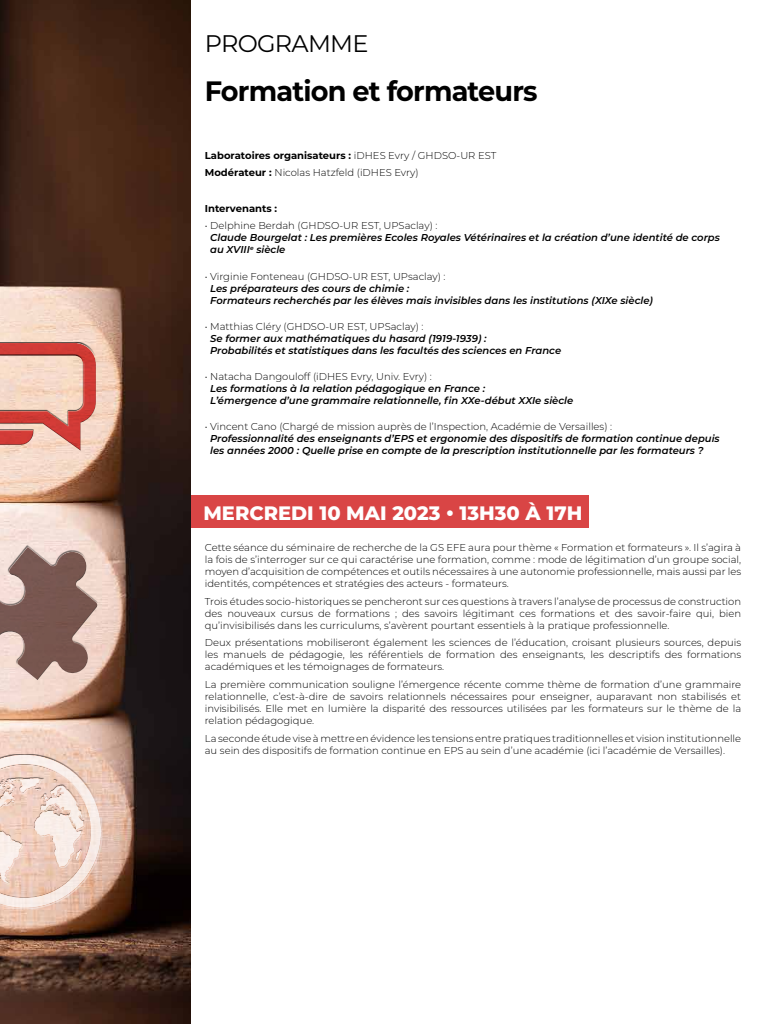
<style>
.page{position:relative;width:768px;height:1024px;background:#fff}
.page>*{position:absolute;margin:0;border:0;box-sizing:border-box;transform-origin:0 0}
.t1{font:700 28px "Montserrat";letter-spacing:-.03em;color:#000}
.t2{font:24px "Montserrat";letter-spacing:-.03em;color:#000}
.t3{font:800 19.4px "Montserrat";color:#fff}
.t4{font:300 10px/12px "Montserrat";color:#000;text-align:justify}
.t5{font:italic 600 10px/12px "Montserrat";color:#000}
.t6{font:700 10px "Montserrat";color:#000}
.s1{font-weight:700}
</style>
<div class="page">
<div style="left:165px;top:496px;width:424px;height:32px;background:#d94545"></div>
<img style="left:0;top:0;width:191px;height:1024px">
<div style="left:0;top:754px;width:101px;height:145px;background:#fff;opacity:.75"></div>
<div style="left:0;top:764px;width:103px;height:145px;background:#000;opacity:.75"></div>
<div style="left:0;top:545px;width:99px;height:119px;background:#fff;opacity:.75"></div>
<div style="left:0;top:556px;width:99px;height:125px;background:#000;opacity:.75"></div>
<div style="left:0;top:342px;width:97px;height:121px;background:#fff;opacity:.75"></div>
<div style="left:0;top:350px;width:97px;height:114px;background:#000;opacity:.75"></div>
<h2 class="t2" style="left:205px;top:27px;width:165px">PROGRAMME</h2>
<h1 class="t1" style="left:205px;top:71px;width:334px">Formation et formateurs</h1>
<p class="t4" style="left:205px;top:146px;width:293px;line-height:17.7px"><span class="s1">Laboratoires organisateurs :</span> iDHES Evry / GHDSO-UR EST<br><span class="s1">Modérateur :</span> Nicolas Hatzfeld (iDHES Evry)</p>
<p class="t6" style="left:205px;top:201px;width:74px">Intervenants :</p>
<p class="t4" style="left:205px;top:220px;width:234px">• Delphine Berdah (GHDSO-UR EST, UPSaclay) :</p>
<p class="t5" style="left:210px;top:231px;width:511px">Claude Bourgelat : Les premières Ecoles Royales Vétérinaires et la création d’une identité de corps au XVIII<sup>e</sup> siècle</p>
<p class="t4" style="left:205px;top:270px;width:242px">• Virginie Fonteneau (GHDSO-UR EST, UPsaclay) :</p>
<p class="t5" style="left:210px;top:282px;width:444px">Les préparateurs des cours de chimie :<br>Formateurs recherchés par les élèves mais invisibles dans les institutions (XIXe siècle)</p>
<p class="t4" style="left:205px;top:320px;width:220px">• Matthias Cléry (GHDSO-UR EST, UPSaclay) :</p>
<p class="t5" style="left:210px;top:332px;width:352px">Se former aux mathématiques du hasard (1919-1939) :<br>Probabilités et statistiques dans les facultés des sciences en France</p>
<p class="t4" style="left:205px;top:370px;width:229px">• Natacha Dangouloff (iDHES Evry, Univ. Evry) :</p>
<p class="t5" style="left:210px;top:382px;width:365px">Les formations à la relation pédagogique en France :<br>L’émergence d’une grammaire relationnelle, fin XXe-début XXIe siècle</p>
<p class="t4" style="left:205px;top:420px;width:409px">• Vincent Cano (Chargé de mission auprès de l’Inspection, Académie de Versailles) :</p>
<p class="t5" style="left:210px;top:432px;width:511px">Professionnalité des enseignants d’EPS et ergonomie des dispositifs de formation continue depuis les années 2000 : Quelle prise en compte de la prescription institutionnelle par les formateurs ?</p>
<h3 class="t3" style="left:203px;top:499px;width:380px">MERCREDI 10 MAI 2023 • 13H30 À 17H</h3>
<p class="t4" style="left:205px;top:541px;width:538px">Cette séance du séminaire de recherche de la GS EFE aura pour thème « Formation et formateurs ». Il s’agira à la fois de s’interroger sur ce qui caractérise une formation, comme : mode de légitimation d’un groupe social, moyen d’acquisition de compétences et outils nécessaires à une autonomie professionnelle, mais aussi par les identités, compétences et stratégies des acteurs - formateurs.</p>
<p class="t4" style="left:205px;top:595px;width:538px">Trois études socio-historiques se pencheront sur ces questions à travers l’analyse de processus de construction des nouveaux cursus de formations ; des savoirs légitimant ces formations et des savoir-faire qui, bien qu’invisibilisés dans les curriculums, s’avèrent pourtant essentiels à la pratique professionnelle.</p>
<p class="t4" style="left:205px;top:636px;width:538px">Deux présentations mobiliseront également les sciences de l’éducation, croisant plusieurs sources, depuis les manuels de pédagogie, les référentiels de formation des enseignants, les descriptifs des formations académiques et les témoignages de formateurs.</p>
<p class="t4" style="left:205px;top:678px;width:538px">La première communication souligne l’émergence récente comme thème de formation d’une grammaire relationnelle, c’est-à-dire de savoirs relationnels nécessaires pour enseigner, auparavant non stabilisés et invisibilisés. Elle met en lumière la disparité des ressources utilisées par les formateurs sur le thème de la relation pédagogique.</p>
<p class="t4" style="left:205px;top:732px;width:538px">La seconde étude vise à mettre en évidence les tensions entre pratiques traditionnelles et vision institutionnelle au sein des dispositifs de formation continue en EPS au sein d’une académie (ici l’académie de Versailles).</p>
</div>
